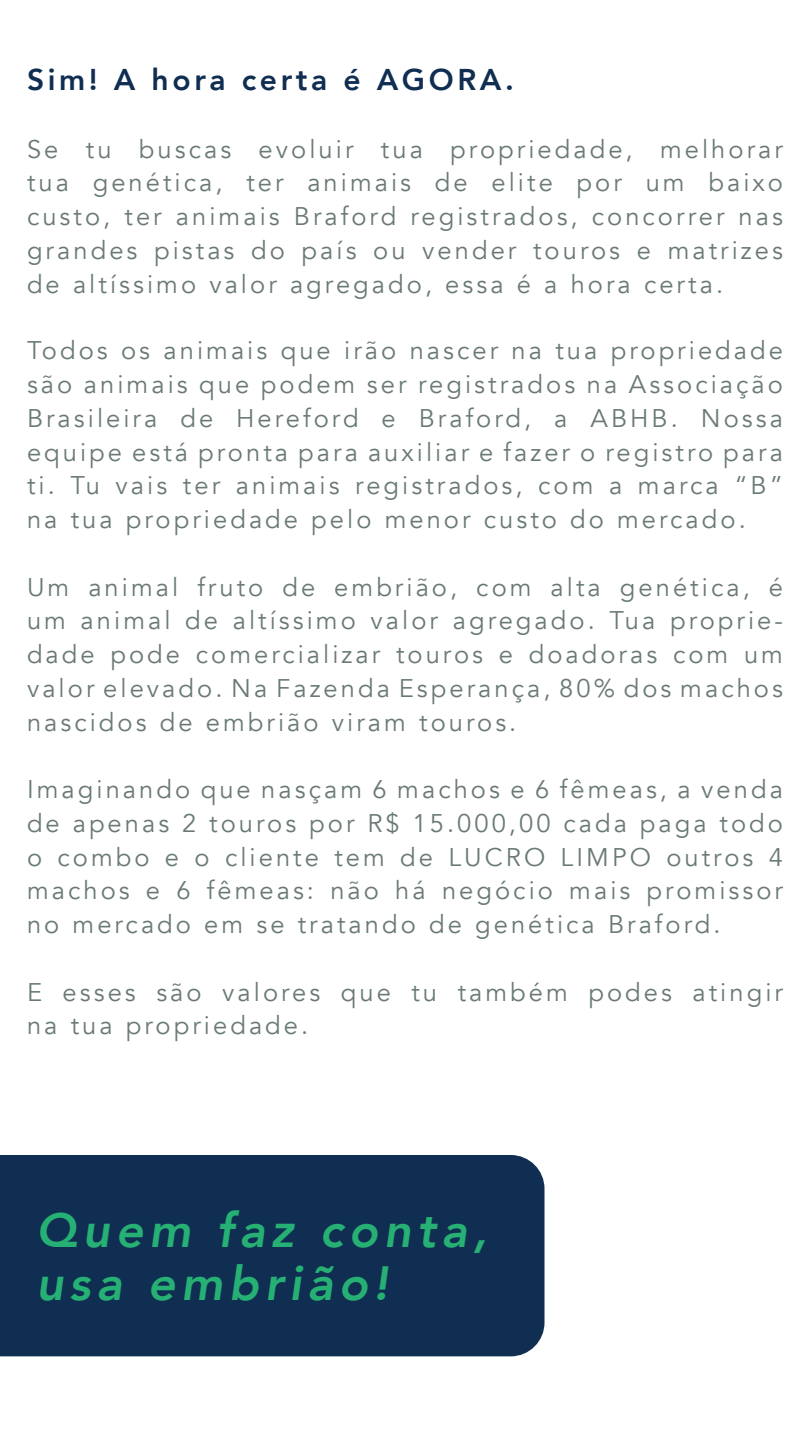
<style>
.page{position:relative;width:810px;height:1440px;background:#fff}
.page>*{position:absolute;margin:0;border:0;box-sizing:border-box;transform-origin:0 0}
.t1{font:italic 800 48px/52.5px "Avenir";letter-spacing:.12em;color:#27b074}
.t2{font:800 30px "Avenir";letter-spacing:.12em;color:#0f2e52}
.t3{font:25.5px/33.8px "Avenir";letter-spacing:.12em;color:#6a7a73;text-align:justify}
</style>
<div class="page">
<div style="left:0;top:1155px;width:544px;height:201px;background:#0f2e52"></div>
<p class="t2" style="left:27px;top:56px;width:489px">Sim! A hora certa é AGORA.</p>
<p class="t3" style="left:27px;top:132px;width:758px">Se tu buscas evoluir tua propriedade, melhorar tua genética, ter animais de elite por um baixo custo, ter animais Braford registrados, concorrer nas grandes pistas do país ou vender touros e matrizes de altíssimo valor agregado, essa é a hora certa.</p>
<p class="t3" style="left:27px;top:334px;width:758px">Todos os animais que irão nascer na tua propriedade são animais que podem ser registrados na Associação Brasileira de Hereford e Braford, a ABHB. Nossa equipe está pronta para auxiliar e fazer o registro para ti. Tu vais ter animais registrados, com a marca “B” na tua propriedade pelo menor custo do mercado.</p>
<p class="t3" style="left:27px;top:570px;width:758px">Um animal fruto de embrião, com alta genética, é um animal de altíssimo valor agregado. Tua proprie&shy;dade pode comercializar touros e doadoras com um valor elevado. Na Fazenda Esperança, 80% dos machos nascidos de embrião viram touros.</p>
<p class="t3" style="left:27px;top:773px;width:758px">Imaginando que nasçam 6 machos e 6 fêmeas, a venda de apenas 2 touros por R$ 15.000,00 cada paga todo o combo e o cliente tem de LUCRO LIMPO outros 4 machos e 6 fêmeas: não há negócio mais promissor no mercado em se tratando de genética Braford.</p>
<p class="t3" style="left:27px;top:976px;width:758px">E esses são valores que tu também podes atingir na tua propriedade.</p>
<h1 class="t1" style="left:36px;top:1205px;width:453px">Quem faz conta, usa embrião!</h1>
</div>
